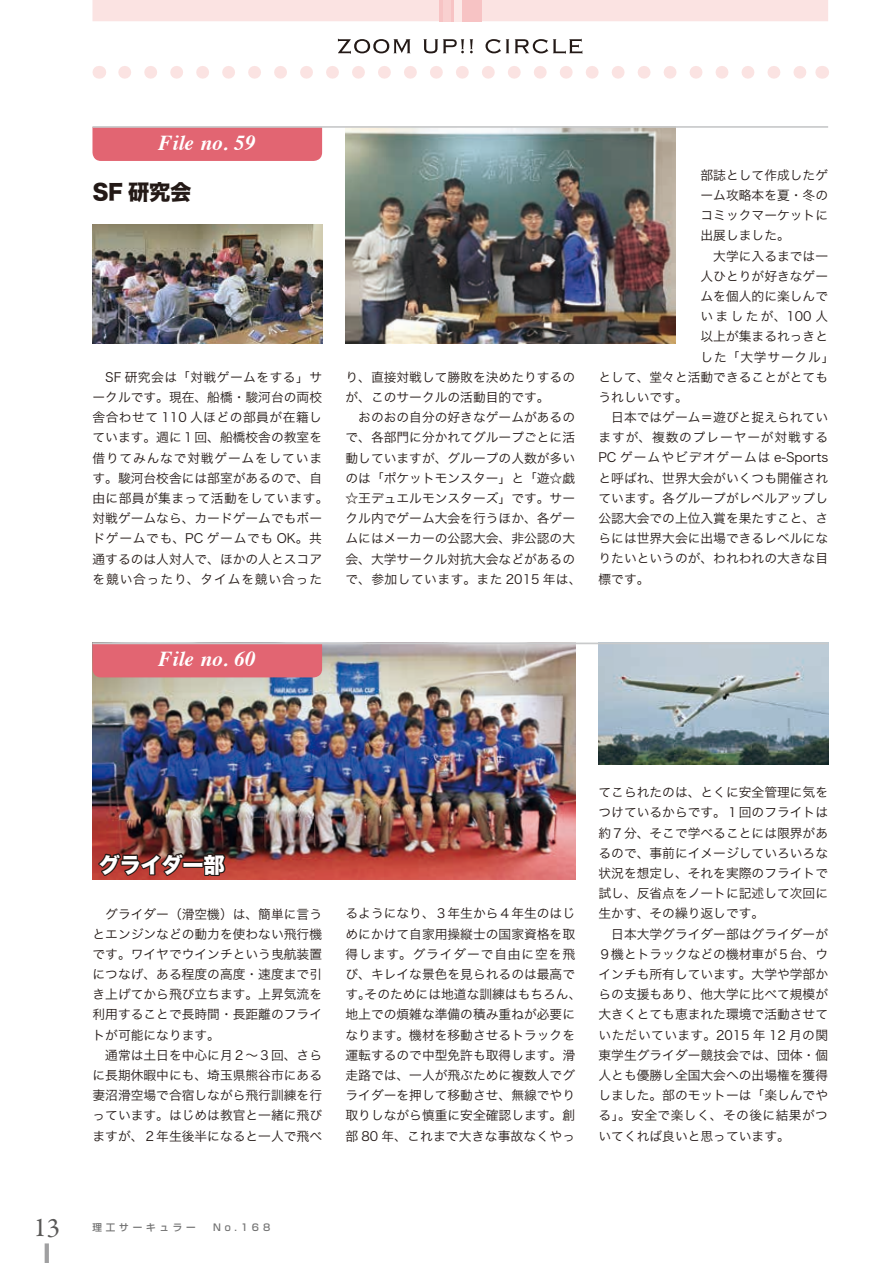
<style>
.page{position:relative;width:893px;height:1263px;background:#fff}
.page>*{position:absolute;margin:0;border:0;box-sizing:border-box;transform-origin:0 0}
.t1{font:27.15px "Garamond Premr Pro";color:#595857}
.t2{font:italic 700 21.3px "Times";color:#fff}
.t3{font:21.3px "Hira Kaku Std W8";letter-spacing:-.015em;color:#fff}
.t4{font:21.3px "Hira Kaku Std W8";color:#231916}
.t5{font:12.75px/20.2px "Hira Kaku Pro W3";color:#231916}
.t6{font:12.75px/20.2px "Hira Kaku Pro W3";letter-spacing:.03em;color:#231916;text-align:center}
.t7{font:12.75px "Hira Kaku Pro W3";letter-spacing:.065em;color:#231916}
.t8{font:12.75px "Hira Kaku Pro W3";letter-spacing:.08em;color:#231916}
.t9{font:12.75px "Hira Kaku Pro W3";letter-spacing:.185em;color:#231916}
.t10{font:500 9.6px "Shin Go Pro";letter-spacing:.4em;color:#727272}
</style>
<div class="page">
<hr style="left:45px;top:1243px;width:4px;height:20px;background:#a0a0a1">
<img style="left:345px;top:128px;width:330px;height:215px">
<img style="left:598px;top:644px;width:230px;height:121px">
<img style="left:92px;top:644px;width:483px;height:236px">
<div style="left:92px;top:644px;width:230px;height:33px;background:#e26572"></div>
<img style="left:92px;top:224px;width:230px;height:119px">
<svg style="left:125px;top:66px;width:681px;height:13px"></svg>
<svg style="left:99px;top:66px;width:1px;height:13px"></svg>
<svg style="left:822px;top:66px;width:1px;height:13px"></svg>
<div style="left:92px;top:0;width:736px;height:21px;background:#fbe3e2"></div>
<div style="left:439px;top:0;width:43px;height:21px;background:#f7c3c4"></div>
<div style="left:443px;top:0;width:8px;height:21px;background:#f9d0d0"></div>
<div style="left:454px;top:0;width:7px;height:21px;background:#fce9e8"></div>
<svg style="left:338px;top:39px;width:244px;height:15px"></svg>
<hr style="left:92px;top:642px;width:736px;height:2px;background:#c9cacb">
<svg style="left:95px;top:851px;width:132px;height:27px;background:#712e28"></svg>
<div style="left:92px;top:128px;width:230px;height:33px;background:#e26572"></div>
<hr style="left:92px;top:126px;width:736px;height:2px;background:#c9cacb">
<h2 class="t2" style="left:159px;top:123px;width:99px">File no. 59</h2>
<h2 class="t4" style="left:92px;top:180px;width:101px">SF 研究会</h2>
<p class="t6" style="left:92px;top:366px;width:237px">SF 研究会は「対戦ゲームをする」サ<br>ークルです。現在、船橋・駿河台の両校舎合わせて 110 人ほどの部員が在籍しています。週に１回、船橋校舎の教室を借りてみんなで対戦ゲームをしています。駿河台校舎には部室があるので、自由に部員が集まって活動をしています。対戦ゲームなら、カードゲームでもボードゲームでも、PC ゲームでも OK。共通するのは人対人で、ほかの人とスコアを競い合ったり、タイムを競い合った</p>
<p class="t5" style="left:345px;top:366px;width:237px">り、直接対戦して勝敗を決めたりするのが、このサークルの活動目的です。<br>　おのおの自分の好きなゲームがあるので、各部門に分かれてグループごとに活動していますが、グループの人数が多いのは「ポケットモンスター」と「遊☆戯☆王デュエルモンスターズ」です。サークル内でゲーム大会を行うほか、各ゲームにはメーカーの公認大会、非公認の大会、大学サークル対抗大会などがあるので、参加しています。また 2015 年は、</p>
<p class="t5" style="left:701px;top:164px;width:129px">部誌として作成したゲ</p>
<p class="t5" style="left:701px;top:184px;width:129px">ーム攻略本を夏・冬の</p>
<p class="t5" style="left:701px;top:204px;width:129px">コミックマーケットに</p>
<p class="t5" style="left:701px;top:224px;width:91px">出展しました。</p>
<p class="t5" style="left:701px;top:245px;width:129px">　大学に入るまでは一</p>
<p class="t5" style="left:701px;top:265px;width:129px">人ひとりが好きなゲー</p>
<p class="t5" style="left:701px;top:285px;width:129px">ムを個人的に楽しんで</p>
<p class="t9" style="left:701px;top:305px;width:129px">いましたが、100 人</p>
<p class="t5" style="left:701px;top:325px;width:129px">以上が集まるれっきと</p>
<p class="t7" style="left:701px;top:345px;width:135px">した「大学サークル」</p>
<p class="t5" style="left:598px;top:366px;width:231px">として、堂々と活動できることがとても</p>
<p class="t5" style="left:598px;top:386px;width:91px">うれしいです。</p>
<p class="t5" style="left:598px;top:406px;width:231px">　日本ではゲーム＝遊びと捉えられてい</p>
<p class="t7" style="left:598px;top:426px;width:231px">ますが、複数のプレーヤーが対戦する</p>
<p class="t8" style="left:598px;top:446px;width:231px">PC ゲームやビデオゲームは e-Sports</p>
<p class="t5" style="left:598px;top:467px;width:231px">と呼ばれ、世界大会がいくつも開催され</p>
<p class="t5" style="left:598px;top:487px;width:231px">ています。各グループがレベルアップし</p>
<p class="t5" style="left:598px;top:507px;width:231px">公認大会での上位入賞を果たすこと、さ</p>
<p class="t5" style="left:598px;top:527px;width:231px">らには世界大会に出場できるレベルにな</p>
<p class="t5" style="left:598px;top:548px;width:231px">りたいというのが、われわれの大きな目</p>
<p class="t5" style="left:598px;top:568px;width:53px">標です。</p>
<h2 class="t2" style="left:159px;top:639px;width:99px">File no. 60</h2>
<h2 class="t3" style="left:99px;top:853px;width:127px">グライダー部</h2>
<p class="t5" style="left:92px;top:903px;width:231px">　グライダー（滑空機）は、簡単に言うとエンジンなどの動力を使わない飛行機です。ワイヤでウインチという曳航装置につなげ、ある程度の高度・速度まで引き上げてから飛び立ちます。上昇気流を利用することで長時間・長距離のフライトが可能になります。<br>　通常は土日を中心に月２～３回、さらに長期休暇中にも、埼玉県熊谷市にある妻沼滑空場で合宿しながら飛行訓練を行っています。はじめは教官と一緒に飛びますが、２年生後半になると一人で飛べ</p>
<p class="t5" style="left:345px;top:903px;width:237px">るようになり、３年生から４年生のはじめにかけて自家用操縦士の国家資格を取得します。グライダーで自由に空を飛び、キレイな景色を見られるのは最高です。そのためには地道な訓練はもちろん、地上での煩雑な準備の積み重ねが必要になります。機材を移動させるトラックを運転するので中型免許も取得します。滑走路では、一人が飛ぶために複数人でグライダーを押して移動させ、無線でやり取りしながら慎重に安全確認します。創部 80 年、これまで大きな事故なくやっ</p>
<p class="t5" style="left:598px;top:781px;width:231px">てこられたのは、とくに安全管理に気をつけているからです。１回のフライトは約７分、そこで学べることには限界があるので、事前にイメージしていろいろな状況を想定し、それを実際のフライトで試し、反省点をノートに記述して次回に生かす、その繰り返しです。<br>　日本大学グライダー部はグライダーが<br>９機とトラックなどの機材車が５台、ウインチも所有しています。大学や学部からの支援もあり、他大学に比べて規模が大きくとても恵まれた環境で活動させていただいています。2015 年 12 月の関東学生グライダー競技会では、団体・個人とも優勝し全国大会への出場権を獲得しました。部のモットーは「楽しんでやる」。安全で楽しく、その後に結果がついてくれば良いと思っています。</p>
<h1 class="t1" style="left:34px;top:1211px;width:28px">13</h1>
<p class="t10" style="left:92px;top:1219px;width:179px">理工サーキュラー　No.168</p>
</div>
